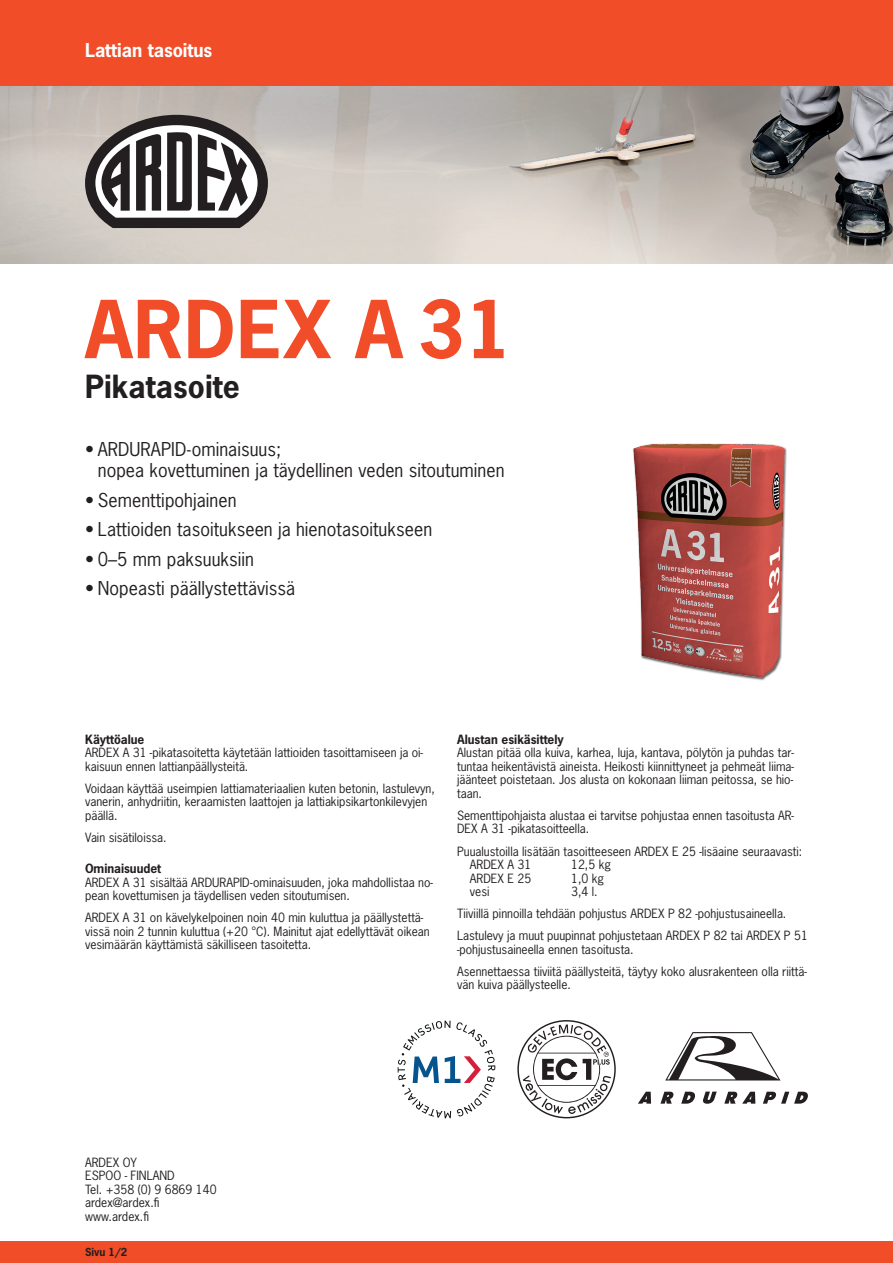
<style>
.page{position:relative;width:893px;height:1263px;background:#fff}
.page>*{position:absolute;margin:0;border:0;box-sizing:border-box;transform-origin:0 0}
.t1{font:700 75px "News Gothic Std";letter-spacing:.015em;color:#f04d28}
.t2{font:700 30px "News Gothic Std";letter-spacing:.005em;color:#231f20}
.t3{font:18px/21px "News Gothic Std";letter-spacing:.005em;color:#231f20}
.t4{font:700 18px "News Gothic Std";color:#fff}
.t5{font:12px/13.5px "News Gothic Std";color:#231f20}
.t6{font:700 12px "News Gothic Std";color:#231f20}
.t7{font:700 10.5px "News Gothic Std";color:#231f20}
</style>
<div class="page">
<img style="left:0;top:85px;width:893px;height:179px">
<div style="left:0;top:0;width:893px;height:85px;background:#f04d28"></div>
<div style="left:0;top:1242px;width:893px;height:21px;background:#f04d28"></div>
<svg style="left:724px;top:1092px;width:31px;height:12px"></svg>
<svg style="left:763px;top:1092px;width:45px;height:12px"></svg>
<svg style="left:660px;top:1092px;width:14px;height:12px"></svg>
<svg style="left:703px;top:1091px;width:14px;height:13px"></svg>
<svg style="left:638px;top:1092px;width:13px;height:12px"></svg>
<svg style="left:681px;top:1092px;width:14px;height:12px"></svg>
<svg style="left:665px;top:1032px;width:115px;height:48px"></svg>
<svg style="left:517px;top:1020px;width:99px;height:98px"></svg>
<svg style="left:398px;top:1020px;width:97px;height:98px"></svg>
<img style="left:633px;top:443px;width:154px;height:237px">
<svg style="left:85px;top:115px;width:183px;height:113px"></svg>
<h3 class="t4" style="left:85px;top:38px;width:129px">Lattian tasoitus</h3>
<h1 class="t1" style="left:85px;top:280px;width:428px">ARDEX A 31</h1>
<h2 class="t2" style="left:85px;top:366px;width:156px">Pikatasoite</h2>
<h3 class="t3" style="left:98px;top:439px;width:408px;text-indent:-13px">• ARDURAPID-ominaisuus;<br>nopea kovettuminen ja täydellinen veden sitoutuminen</h3>
<h3 class="t3" style="left:85px;top:489px;width:153px">• Sementtipohjainen</h3>
<h3 class="t3" style="left:85px;top:519px;width:349px">• Lattioiden tasoitukseen ja hienotasoitukseen</h3>
<h3 class="t3" style="left:85px;top:548px;width:171px">• 0–5 mm paksuuksiin</h3>
<h3 class="t3" style="left:85px;top:578px;width:212px">• Nopeasti päällystettävissä</h3>
<p class="t6" style="left:85px;top:731px;width:61px">Käyttöalue</p>
<p class="t5" style="left:85px;top:746px;width:339px">ARDEX A 31 -pikatasoitetta käytetään lattioiden tasoittamiseen ja oi&shy;kaisuun ennen lattianpäällysteitä.</p>
<p class="t5" style="left:85px;top:782px;width:351px">Voidaan käyttää useimpien lattiamateriaalien kuten betonin, lastulevyn, vanerin, anhydriitin, keraamisten laattojen ja lattiakipsikartonkilevyjen päällä.</p>
<p class="t5" style="left:85px;top:831px;width:83px">Vain sisätiloissa.</p>
<p class="t6" style="left:85px;top:861px;width:78px">Ominaisuudet</p>
<p class="t5" style="left:85px;top:875px;width:349px">ARDEX A 31 sisältää ARDURAPID-ominaisuuden, joka mahdollistaa no&shy;pean kovettumisen ja täydellisen veden sitoutumisen.</p>
<p class="t5" style="left:85px;top:911px;width:346px">ARDEX A 31 on kävelykelpoinen noin 40 min kuluttua ja päällystettä&shy;vissä noin 2 tunnin kuluttua (+20 °C). Mainitut ajat edellyttävät oikean vesimäärän käyttämistä säkilliseen tasoitetta.</p>
<p class="t6" style="left:457px;top:731px;width:108px">Alustan esikäsittely</p>
<p class="t5" style="left:457px;top:746px;width:338px;text-align:justify">Alustan pitää olla kuiva, karhea, luja, kantava, pölytön ja puhdas tar&shy;tuntaa heikentävistä aineista. Heikosti kiinnittyneet ja pehmeät liima&shy;jäänteet poistetaan. Jos alusta on kokonaan liiman peitossa, se hio&shy;taan.</p>
<p class="t5" style="left:457px;top:809px;width:338px">Sementtipohjaista alustaa ei tarvitse pohjustaa ennen tasoitusta AR-<br>DEX A 31 -pikatasoitteella.</p>
<p class="t5" style="left:470px;top:844px;width:334px;text-indent:-13px">Puualustoilla lisätään tasoitteeseen ARDEX E 25 -lisäaine seuraavasti:<br>ARDEX A 31</p>
<p class="t5" style="left:571px;top:858px;width:41px">12,5 kg</p>
<p class="t5" style="left:470px;top:871px;width:63px">ARDEX E 25</p>
<p class="t5" style="left:571px;top:871px;width:34px">1,0 kg</p>
<p class="t5" style="left:470px;top:885px;width:21px">vesi</p>
<p class="t5" style="left:457px;top:880px;width:352px;line-height:22px;text-indent:114px">3,4 l.<br>Tiiviillä pinnoilla tehdään pohjustus ARDEX P 82 -pohjustusaineella.<br>Lastulevy ja muut puupinnat pohjustetaan ARDEX P 82 tai ARDEX P 51</p>
<p class="t5" style="left:457px;top:938px;width:351px;line-height:22px">-pohjustusaineella ennen tasoitusta.<br>Asennettaessa tiiviitä päällysteitä, täytyy koko alusrakenteen olla riittä-</p>
<p class="t5" style="left:457px;top:978px;width:115px">vän kuiva päällysteelle.</p>
<p class="t5" style="left:85px;top:1155px;width:133px">ARDEX OY<br>ESPOO - FINLAND<br>Tel. +358 (0) 9 6869 140 ardex@ardex.fi www.ardex.fi</p>
<p class="t7" style="left:85px;top:1245px;width:44px">Sivu 1/2</p>
</div>
